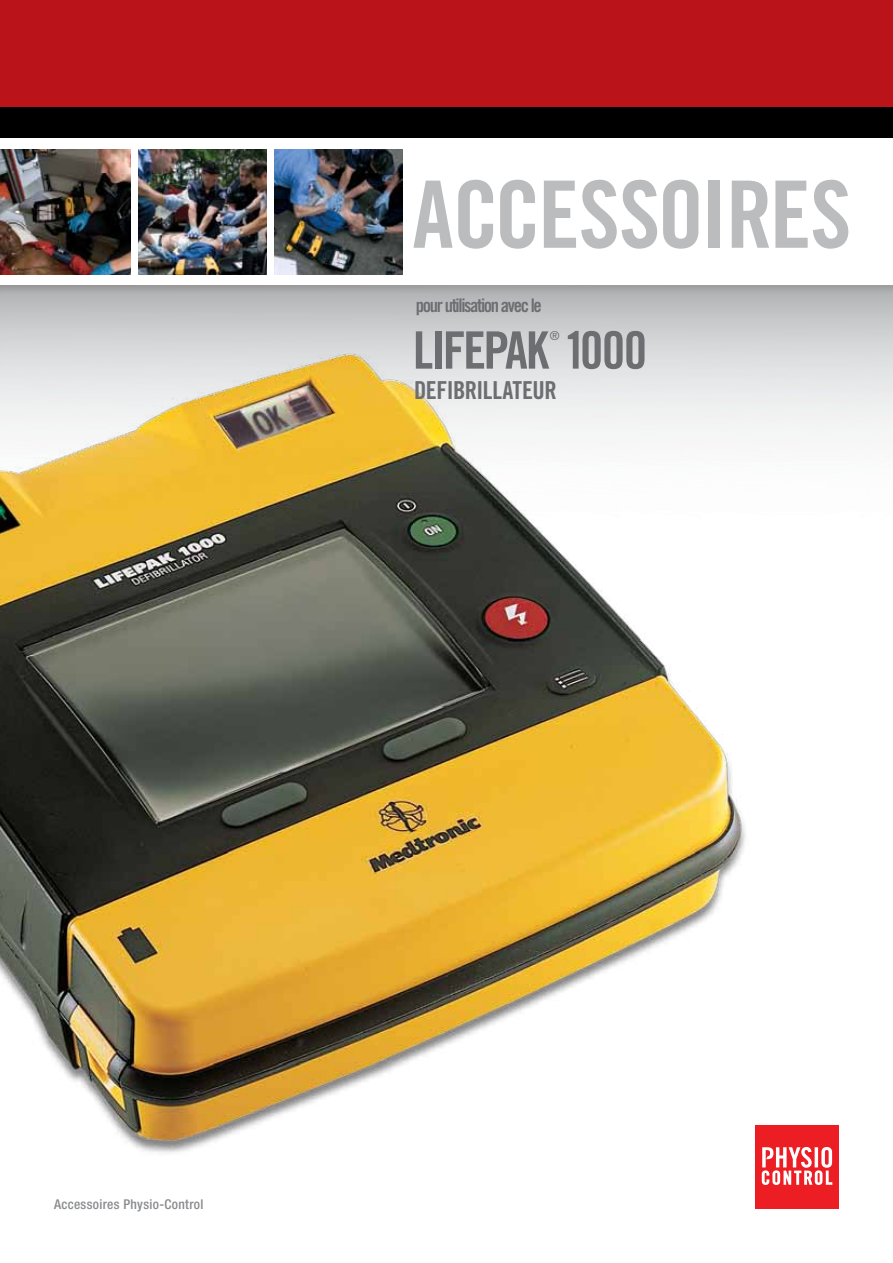
<style>
.page{position:relative;width:893px;height:1263px;background:#fff}
.page>*{position:absolute;margin:0;border:0;box-sizing:border-box;transform-origin:0 0}
.t1{font:93px "Trade Gothic LT Std Bd Cn 20";letter-spacing:-.02em;color:#babcbe}
.t2{font:51.6px "Trade Gothic LT Std Bd Cn 20";letter-spacing:-.05em;color:#6d6e71}
.t3{font:24.75px "Trade Gothic LT Std Bd Cn 20";letter-spacing:-.025em;color:#6d6e71}
.t4{font:18.75px "Trade Gothic LT Std Bd Cn 20";letter-spacing:-.07em;color:#6d6e71}
.t5{font:500 condensed 13.5px "Helvetica Neue LT Std";letter-spacing:.025em;color:#888a8d}
.t6{font:12.3px "Trade Gothic LT Std Cn 18";color:#6d6e71}
</style>
<div class="page">
<img style="left:275px;top:149px;width:128px;height:125px">
<img style="left:139px;top:149px;width:128px;height:125px">
<img style="left:0;top:149px;width:131px;height:125px">
<img style="left:0;top:321px;width:812px;height:832px">
<div style="left:0;top:0;width:893px;height:107px;background:#ba141a"></div>
<div style="left:0;top:107px;width:893px;height:30px;background:#000"></div>
<svg style="left:755px;top:1125px;width:84px;height:84px;background:#f0444a"></svg>
<h1 class="t1" style="left:412px;top:158px;width:441px">ACCESSOIRES</h1>
<h3 class="t4" style="left:416px;top:294px;width:127px">pour utilisation avec le</h3>
<h2 class="t2" style="left:413px;top:319px;width:235px">LIFEPAK 1000</h2>
<p class="t6" style="left:550px;top:328px;width:11px">®</p>
<h3 class="t3" style="left:414px;top:375px;width:144px">DEFIBRILLATEUR</h3>
<p class="t5" style="left:54px;top:1196px;width:151px">Accessoires Physio-Control</p>
</div>
